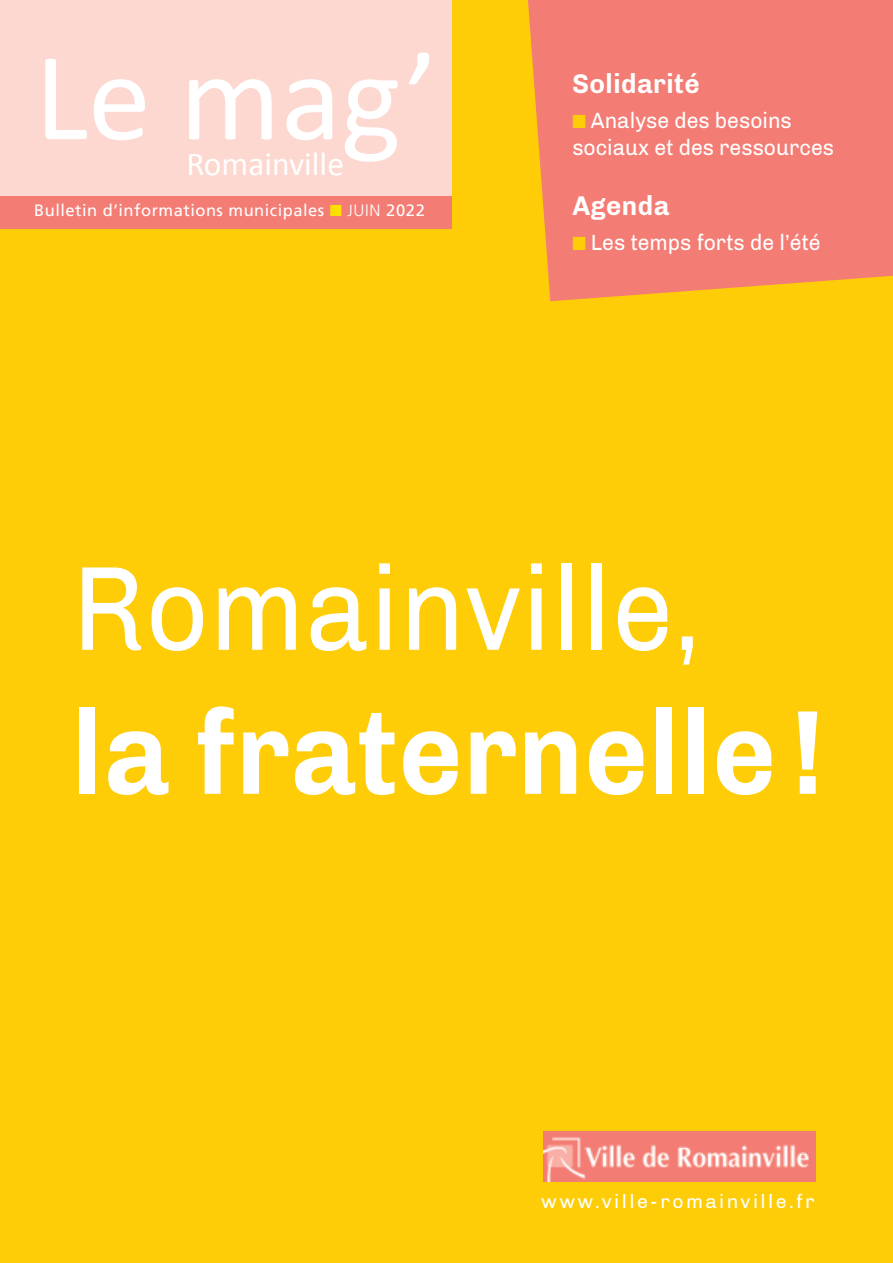
<style>
.page{position:relative;width:893px;height:1263px;background:#fecd08}
.page>*{position:absolute;margin:0;border:0;box-sizing:border-box;transform-origin:0 0}
.t1{font:126.6px "Calibri";color:#fff}
.t2{font:700 120px "Chivo";letter-spacing:.01em;color:#fff;scale:.91 1}
.t3{font:120px "Chivo";letter-spacing:.01em;color:#fff;scale:.91 1}
.t4{font:33.6px "Calibri";color:#fff}
.t5{font:700 27.75px "Chivo";letter-spacing:.02em;color:#fff;scale:.94 1}
.t6{font:22.5px/27px "Chivo";color:#fff;scale:.94 1}
.t7{font:19.5px "Chivo";letter-spacing:.125em;color:#fff}
.t8{font:16.5px "Frutiger";letter-spacing:.03em;color:#fff}
.s1{color:#ffdf01}
.s2{font-weight:300;font-size:16.05px}
.s3{font-weight:300}
.s4{color:#fecd08}
</style>
<div class="page">
<img style="left:544px;top:1131px;width:272px;height:51px">
<div style="left:0;top:0;width:451px;height:197px;background:#fcd8d0"></div>
<div style="left:0;top:196px;width:451px;height:32px;background:#f37d75"></div>
<svg style="left:528px;top:0;width:365px;height:301px;background:#f3826d"></svg>
<h1 class="t1" style="left:35px;top:17px;width:405px">Le mag’</h1>
<h3 class="t4" style="left:186px;top:143px;width:159px">Romainville</h3>
<p class="t8" style="left:34px;top:201px;width:392px">Bulletin d’informations municipales <span class="s1">■</span> <span class="s2">J</span><span class="s3">UIN</span> 2022</p>
<p class="t5" style="left:572px;top:67px;width:137px">Solidarité</p>
<p class="t6" style="left:572px;top:107px;width:280px"><span class="s4">■</span> Analyse des besoins sociaux et des ressources</p>
<p class="t5" style="left:572px;top:189px;width:105px">Agenda</p>
<p class="t6" style="left:572px;top:229px;width:266px"><span class="s4">■</span> Les temps forts de l’été</p>
<h2 class="t3" style="left:72px;top:539px;width:692px">Romainville,</h2>
<h2 class="t2" style="left:72px;top:682px;width:827px">la fraternelle !</h2>
<p class="t7" style="left:541px;top:1189px;width:275px">www.ville-romainville.fr</p>
</div>
